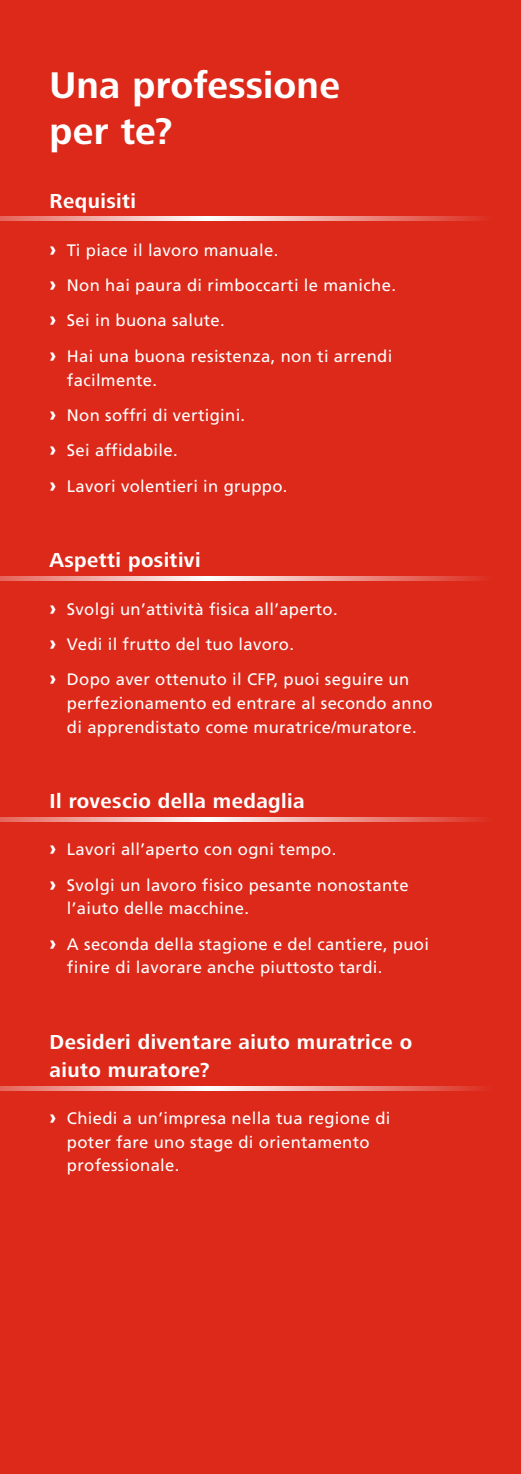
<style>
.page{position:relative;width:521px;height:1474px;background:#fff}
.page>*{position:absolute;margin:0;border:0;box-sizing:border-box;transform-origin:0 0}
.t1{font:700 38.5px/45.5px "Frutiger Next LT";letter-spacing:.005em;color:#fff}
.t2{font:700 21px/28px "Frutiger Next LT";letter-spacing:.02em;color:#fff}
.t3{font:16.62px/35.4px "Frutiger LT Std";letter-spacing:.02em;color:#fff}
.s1{font-weight:900;font-size:20.12px}
</style>
<div class="page">
<div style="left:0;top:0;width:521px;height:1473px;background:#dc291a"></div>
<svg style="left:0;top:216px;width:481px;height:5px"></svg>
<svg style="left:0;top:576px;width:481px;height:4px"></svg>
<svg style="left:0;top:817px;width:481px;height:4px"></svg>
<svg style="left:0;top:1086px;width:481px;height:4px"></svg>
<h1 class="t1" style="left:50px;top:62px;width:292px">Una professione per te?</h1>
<p class="t2" style="left:50px;top:187px;width:88px">Requisiti</p>
<p class="t3" style="left:50px;top:232px;width:348px"><span class="s1">›</span> Ti piace il lavoro manuale.<br><span class="s1">›</span> Non hai paura di rimboccarti le maniche. <span class="s1">›</span> Sei in buona salute.<br><span class="s1">›</span> Hai una buona resistenza, non ti arrendi</p>
<p class="t3" style="left:50px;top:362px;width:239px;text-indent:17px">facilmente.<br><span class="s1">›</span> Non soffri di vertigini.<br><span class="s1">›</span> Sei affidabile.<br><span class="s1">›</span> Lavori volentieri in gruppo.</p>
<p class="t2" style="left:50px;top:546px;width:152px">Aspetti positivi</p>
<p class="t3" style="left:50px;top:591px;width:361px"><span class="s1">›</span> Svolgi un’attività fisica all’aperto.<br><span class="s1">›</span> Vedi il frutto del tuo lavoro.<br><span class="s1">›</span> Dopo aver ottenuto il CFP, puoi seguire un</p>
<p class="t3" style="left:67px;top:691px;width:367px;line-height:23.6px">perfezionamento ed entrare al secondo anno di apprendistato come muratrice/muratore.</p>
<p class="t2" style="left:50px;top:787px;width:256px">Il rovescio della medaglia</p>
<p class="t3" style="left:50px;top:831px;width:360px"><span class="s1">›</span> Lavori all’aperto con ogni tempo.<br><span class="s1">›</span> Svolgi un lavoro fisico pesante nonostante</p>
<p class="t3" style="left:50px;top:890px;width:381px;text-indent:17px">l’aiuto delle macchine.<br><span class="s1">›</span> A seconda della stagione e del cantiere, puoi</p>
<p class="t3" style="left:67px;top:950px;width:317px">finire di lavorare anche piuttosto tardi.</p>
<p class="t2" style="left:50px;top:1027px;width:364px">Desideri diventare aiuto muratrice o aiuto muratore?</p>
<p class="t3" style="left:67px;top:1106px;width:325px;line-height:23.6px;text-indent:-17px"><span class="s1">›</span> Chiedi a un’impresa nella tua regione di poter fare uno stage di orientamento professionale.</p>
</div>
